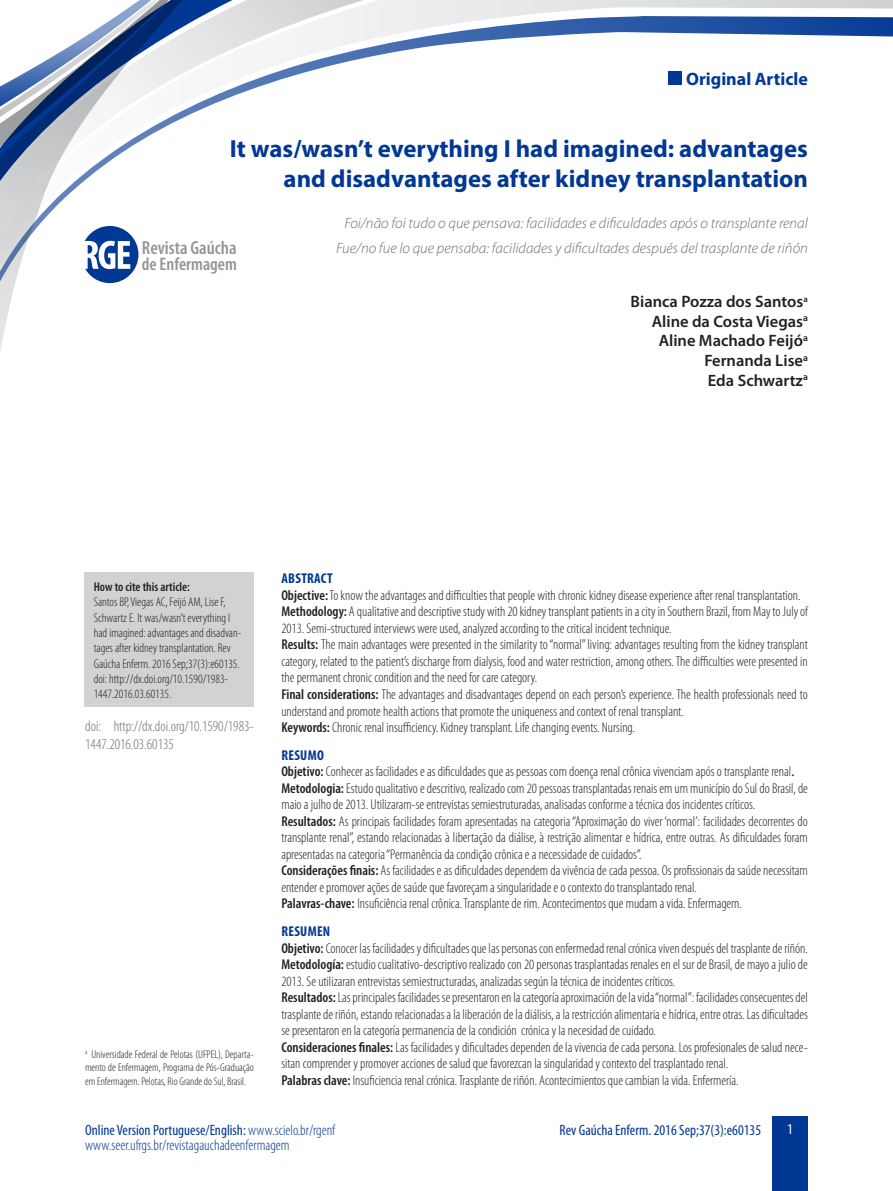
<style>
.page{position:relative;width:893px;height:1191px;background:#fff}
.page>*{position:absolute;margin:0;border:0;box-sizing:border-box;transform-origin:0 0}
.título1{font:700 24.75px/29.7px "Myriad Pro";color:#003894;text-align:right}
.t1{font:600 condensed 19.05px "Myriad Pro";color:#939598}
.t2{font:600 condensed 18.15px "Myriad Pro";color:#939598}
.t3{font:700 18px "Myriad Pro";color:#003894}
.autores{font:600 16.5px "Myriad Pro";color:#231f20}
.título2{font:italic 300 15px "Myriad Pro";color:#6c6d70}
.t4{font:condensed 15px "Myriad Pro";color:#003894}
.DOI{font:300 condensed 15px/18px "Myriad Pro";color:#6c6d70}
.t5{font:300 condensed 15px "Myriad Pro";color:#003894}
.t6{font:condensed 15px "Myriad Pro";color:#fff}
.resumo_texto{font:300 condensed 14.25px/16.5px "Myriad Pro";color:#231f20}
.resumo_título{font:700 condensed 14.25px "Myriad Pro";letter-spacing:.02em;color:#003894}
.como_citar_texto{font:300 condensed 12.75px/15.3px "Myriad Pro";color:#231f20}
.como_citar_título{font:600 condensed 12.75px "Myriad Pro";color:#231f20}
.rodapé{font:300 condensed 11.25px/13.5px "Myriad Pro";color:#231f20;text-align:justify}
.s1{font-weight:600}
.s2{font-weight:400;font-stretch:normal}
.s3{font-weight:300}
</style>
<div class="page">
<div style="left:772px;top:1116px;width:36px;height:75px;background:#003894"></div>
<svg style="left:202px;top:0;width:691px;height:109px"></svg>
<svg style="left:0;top:0;width:202px;height:352px"></svg>
<svg style="left:85px;top:226px;width:53px;height:57px"></svg>
<div style="left:668px;top:72px;width:14px;height:13px;background:#003894"></div>
<div style="left:85px;top:573px;width:169px;height:134px;background:#d1d2d4"></div>
<p class="t3" style="left:686px;top:67px;width:123px">Original Article</p>
<p class="título1" style="left:230px;top:133px;width:580px">It was/wasn’t everything I had imagined: advantages and disadvantages after kidney transplantation</p>
<p class="título2" style="left:344px;top:215px;width:465px">Foi/não foi tudo o que pensava: facilidades e dificuldades após o transplante renal</p>
<p class="título2" style="left:336px;top:240px;width:473px">Fue/no fue lo que pensaba: facilidades y dificultades después del trasplante de riñón</p>
<h2 class="t1" style="left:142px;top:237px;width:96px">Revista Gaúcha</h2>
<p class="t2" style="left:142px;top:254px;width:96px">de Enfermagem</p>
<p class="autores" style="left:631px;top:293px;width:179px">Bianca Pozza dos Santos<sup>a</sup></p>
<p class="autores" style="left:652px;top:312px;width:158px">Aline da Costa Viegas<sup>a</sup></p>
<p class="autores" style="left:659px;top:332px;width:151px">Aline Machado Feijó<sup>a</sup></p>
<p class="autores" style="left:704px;top:351px;width:105px">Fernanda Lise<sup>a</sup></p>
<p class="autores" style="left:708px;top:371px;width:102px">Eda Schwartz<sup>a</sup></p>
<p class="como_citar_título" style="left:94px;top:580px;width:98px">How to cite this article:</p>
<p class="como_citar_texto" style="left:94px;top:595px;width:149px">Santos BP, Viegas AC, Feijó AM, Lise F, Schwartz E. It was/wasn’t everything I had imagined: advantages and disadvan&shy;tages after kidney transplantation. Rev Gaúcha Enferm. 2016 Sep;37(3):e60135. doi: http://dx.doi.org/10.1590/1983- 1447.2016.03.60135.</p>
<p class="DOI" style="left:85px;top:717px;width:170px">doi: http://dx.doi.org/10.1590/1983-<br>1447.2016.03.60135</p>
<p class="rodapé" style="left:85px;top:1047px;width:170px"><sup>a</sup> Universidade Federal de Pelotas (UFPEL), Departa&shy;mento de Enfermagem, Programa de Pós-Graduação em Enfermagem. Pelotas, Rio Grande do Sul, Brasil.</p>
<p class="resumo_título" style="left:281px;top:571px;width:53px">ABSTRACT</p>
<p class="resumo_texto" style="left:281px;top:587px;width:521px"><span class="s1">Objective:</span> To know the advantages and difficulties that people with chronic kidney disease experience after renal transplantation.</p>
<p class="resumo_texto" style="left:281px;top:604px;width:528px"><span class="s1">Methodology:</span> A qualitative and descriptive study with 20 kidney transplant patients in a city in Southern Brazil, from May to July of<br>2013. Semi-structured interviews were used, analyzed according to the critical incident technique.</p>
<p class="resumo_texto" style="left:281px;top:637px;width:528px;text-align:justify"><span class="s1">Results:</span> The main advantages were presented in the similarity to “normal” living: advantages resulting from the kidney transplant category, related to the patient’s discharge from dialysis, food and water restriction, among others. The difficulties were presented in the permanent chronic condition and the need for care category.</p>
<p class="resumo_texto" style="left:281px;top:686px;width:528px"><span class="s1">Final considerations:</span> The advantages and disadvantages depend on each person’s experience. The health professionals need to understand and promote health actions that promote the uniqueness and context of renal transplant.</p>
<p class="resumo_texto" style="left:281px;top:719px;width:355px"><span class="s1">Keywords:</span> Chronic renal insufficiency. Kidney transplant. Life changing events. Nursing.</p>
<p class="resumo_título" style="left:281px;top:747px;width:44px">RESUMO</p>
<p class="resumo_texto" style="left:281px;top:763px;width:514px"><span class="s1">Objetivo:</span> Conhecer as facilidades e as dificuldades que as pessoas com doença renal crônica vivenciam após o transplante renal<span class="s2">.</span></p>
<p class="resumo_texto" style="left:281px;top:780px;width:528px"><span class="s1">Metodologia:</span> Estudo qualitativo e descritivo, realizado com 20 pessoas transplantadas renais em um município do Sul do Brasil, de maio a julho de 2013. Utilizaram-se entrevistas semiestruturadas, analisadas conforme a técnica dos incidentes críticos.</p>
<p class="resumo_texto" style="left:281px;top:813px;width:528px;text-align:justify"><span class="s1">Resultados:</span> As principais facilidades foram apresentadas na categoria “Aproximação do viver ‘normal’: facilidades decorrentes do transplante renal”, estando relacionadas à libertação da diálise, à restrição alimentar e hídrica, entre outras. As dificuldades foram apresentadas na categoria “Permanência da condição crônica e a necessidade de cuidados”.</p>
<p class="resumo_texto" style="left:281px;top:862px;width:528px"><span class="s1">Considerações finais:</span> As facilidades e as dificuldades dependem da vivência de cada pessoa. Os profissionais da saúde necessitam entender e promover ações de saúde que favoreçam a singularidade e o contexto do transplantado renal.</p>
<p class="resumo_texto" style="left:281px;top:895px;width:462px"><span class="s1">Palavras-chave:</span> Insuficiência renal crônica. Transplante de rim. Acontecimentos que mudam a vida. Enfermagem.</p>
<p class="resumo_título" style="left:281px;top:923px;width:50px">RESUMEN</p>
<p class="resumo_texto" style="left:281px;top:940px;width:528px"><span class="s1">Objetivo:</span> Conocer las facilidades y dificultades que las personas con enfermedad renal crónica viven después del trasplante de riñón.</p>
<p class="resumo_texto" style="left:281px;top:956px;width:528px"><span class="s1">Metodología:</span> estudio cualitativo-descriptivo realizado con 20 personas trasplantadas renales en el sur de Brasil, de mayo a julio de<br>2013. Se utilizaran entrevistas semiestructuradas, analizadas según la técnica de incidentes críticos.</p>
<p class="resumo_texto" style="left:281px;top:989px;width:528px;text-align:justify"><span class="s1">Resultados:</span> Las principales facilidades se presentaron en la categoría aproximación de la vida “normal”: facilidades consecuentes del trasplante de riñón, estando relacionadas a la liberación de la diálisis, a la restricción alimentaria e hídrica, entre otras. Las dificultades se presentaron en la categoría permanencia de la condición crónica y la necesidad de cuidado.</p>
<p class="resumo_texto" style="left:281px;top:1039px;width:528px"><span class="s1">Consideraciones finales:</span> Las facilidades y dificultades dependen de la vivencia de cada persona. Los profesionales de salud nece&shy;sitan comprender y promover acciones de salud que favorezcan la singularidad y contexto del trasplantado renal.</p>
<p class="resumo_texto" style="left:281px;top:1072px;width:459px"><span class="s1">Palabras clave:</span> Insuficiencia renal crónica. Trasplante de riñón. Acontecimientos que cambian la vida. Enfermería.</p>
<p class="t4" style="left:85px;top:1122px;width:252px">Online Version Portuguese/English: <span class="s3">www.scielo.br/rgenf</span></p>
<p class="t4" style="left:560px;top:1122px;width:203px">Rev Gaúcha Enferm. 2016 Sep;37(3):e60135</p>
<p class="t6" style="left:787px;top:1121px;width:7px">1</p>
<p class="t5" style="left:85px;top:1137px;width:206px">www.seer.ufrgs.br/revistagauchadeenfermagem</p>
</div>
